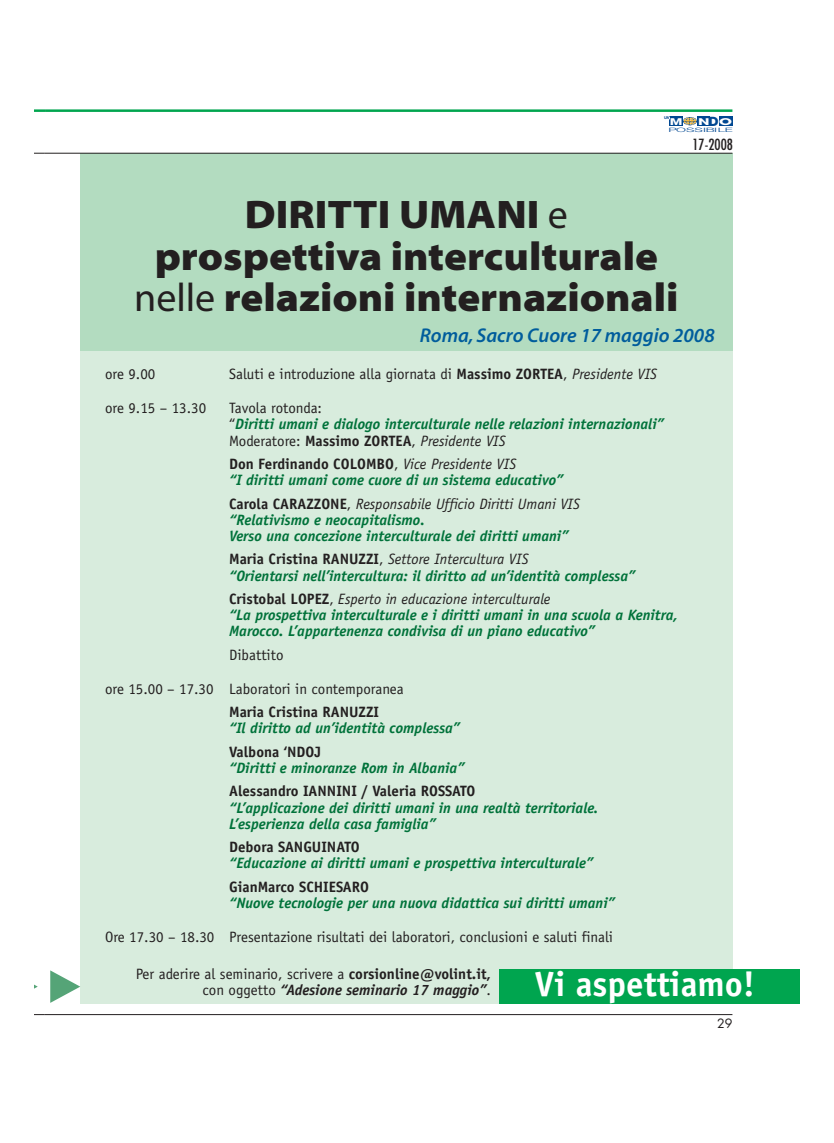
<style>
.page{position:relative;width:834px;height:1143px;background:#fff}
.page>*{position:absolute;margin:0;border:0;box-sizing:border-box;transform-origin:0 0}
.t1{font:40px/41.2px "Myriad MM 830 700";color:#231f20;text-align:center}
.t2{font:700 35px "Officina Sans";color:#fff}
.t3{font:20px "Myriad MM It 565 600";color:#005d9c}
.t4{font:italic 700 15px/16.2px "Officina Sans";color:#00723a}
.t5{font:15px/16.2px "Officina Sans";color:#231f20;text-align:right}
.t6{font:700 15px "Officina Sans";color:#231f20}
.t7{font:condensed 15px "Futura";color:#231f20}
.t8{font:12.5px "Futura";color:#231f20}
.t9{font:700 9.12px "Avant Garde";color:#fff;scale:1.66 1}
.t10{font:700 9.12px "Avant Garde";color:#fff;scale:1.52 1}
.t11{font:300 6px "Helvetica Neue";color:#014892;scale:2.23 1}
.t12{font:700 3.88px "Helvetica Neue";color:#014892}
.s1{font-size:12.5px;color:#014892}
.s2{font-family:"Myriad MM 406 600"}
.s3{font-weight:700}
.s4{font-style:italic}
.s5{font-weight:400;font-style:normal;color:#231f20}
.s6{font-style:normal;color:#231f20}
.s7{font-weight:400;color:#231f20}
.s8{font-weight:700;font-style:italic}
</style>
<div class="page">
<div style="left:80px;top:153px;width:652px;height:851px;background:#b3dcc0"></div>
<hr style="left:45px;top:109px;width:687px;height:3px;background:#00a54f">
<hr style="left:45px;top:153px;width:687px;height:1px;background:#231f20">
<div style="left:718px;top:117px;width:14px;height:9px;background:#014892"></div>
<div style="left:697px;top:117px;width:12px;height:9px;background:#014892"></div>
<div style="left:669px;top:117px;width:14px;height:9px;background:#014892"></div>
<svg style="left:683px;top:117px;width:14px;height:8px"></svg>
<hr style="left:45px;top:1014px;width:687px;height:1px;background:#231f20">
<svg style="left:34px;top:109px;width:11px;height:3px"></svg>
<div style="left:80px;top:351px;width:652px;height:653px;background:#d8ecdd"></div>
<div style="left:499px;top:969px;width:301px;height:35px;background:#00a54f"></div>
<svg style="left:34px;top:984px;width:4px;height:5px"></svg>
<svg style="left:50px;top:970px;width:30px;height:32px"></svg>
<p class="t12" style="left:664px;top:117px;width:7px">UN</p>
<p class="t10" style="left:670px;top:118px;width:10px">M</p>
<p class="t9" style="left:698px;top:118px;width:22px">N<span class="s1">D</span>O</p>
<p class="t11" style="left:668px;top:127px;width:30px">P OSSIB ILE</p>
<p class="t7" style="left:692px;top:137px;width:42px">17-2008</p>
<h1 class="t1" style="left:134px;top:197px;width:546px">DIRITTI UMANI <span class="s2">e </span>prospettiva interculturale <span class="s2">nelle</span> relazioni internazionali</h1>
<h3 class="t3" style="left:420px;top:328px;width:296px">Roma, Sacro Cuore 17 maggio 2008</h3>
<p class="t5" style="left:105px;top:367px;width:52px">ore 9.00</p>
<p class="t5" style="left:229px;top:367px;width:429px">Saluti e introduzione alla giornata di <span class="s3">Massimo ZORTEA</span>, <span class="s4">Presidente VIS</span></p>
<p class="t5" style="left:105px;top:401px;width:103px">ore 9.15 – 13.30</p>
<p class="t4" style="left:229px;top:401px;width:436px"><span class="s5">Tavola rotonda:<br>“</span>Diritti umani e dialogo interculturale nelle relazioni internazionali”<br><span class="s5">Moderatore:</span> <span class="s6">Massimo ZORTEA</span><span class="s5">,</span> <span class="s7">Presidente VIS</span></p>
<p class="t4" style="left:229px;top:457px;width:336px"><span class="s6">Don Ferdinando COLOMBO</span><span class="s5">,</span> <span class="s7">Vice Presidente VIS<br></span>“I diritti umani come cuore di un sistema educativo”</p>
<p class="t4" style="left:229px;top:496px;width:352px"><span class="s6">Carola CARAZZONE</span><span class="s5">,</span> <span class="s7">Responsabile Ufficio Diritti Umani VIS </span>“Relativismo e neocapitalismo.<br>Verso una concezione interculturale dei diritti umani”</p>
<p class="t4" style="left:229px;top:552px;width:408px"><span class="s6">Maria Cristina RANUZZI</span><span class="s5">,</span> <span class="s7">Settore Intercultura VIS<br></span>“Orientarsi nell’intercultura: il diritto ad un’identità complessa”</p>
<p class="t4" style="left:229px;top:592px;width:450px"><span class="s6">Cristobal LOPEZ</span><span class="s5">,</span> <span class="s7">Esperto in educazione interculturale<br></span>“La prospettiva interculturale e i diritti umani in una scuola a Kenitra,<br>Marocco. L’appartenenza condivisa di un piano educativo”</p>
<p class="t5" style="left:229px;top:648px;width:56px">Dibattito</p>
<p class="t5" style="left:105px;top:682px;width:300px">ore 15.00 – 17.30 Laboratori in contemporanea</p>
<p class="t6" style="left:229px;top:706px;width:151px">Maria Cristina RANUZZI</p>
<p class="t4" style="left:229px;top:721px;width:232px">“Il diritto ad un’identità complessa”</p>
<p class="t6" style="left:229px;top:746px;width:93px">Valbona ‘NDOJ</p>
<p class="t4" style="left:229px;top:761px;width:237px">“Diritti e minoranze Rom in Albania”</p>
<p class="t6" style="left:229px;top:785px;width:248px">Alessandro IANNINI / Valeria ROSSATO</p>
<p class="t4" style="left:229px;top:800px;width:371px">“L’applicazione dei diritti umani in una realtà territoriale.<br>L’esperienza della casa famiglia”</p>
<p class="t6" style="left:229px;top:841px;width:132px">Debora SANGUINATO</p>
<p class="t4" style="left:229px;top:856px;width:366px">“Educazione ai diritti umani e prospettiva interculturale”</p>
<p class="t6" style="left:229px;top:881px;width:141px">GianMarco SCHIESARO</p>
<p class="t4" style="left:229px;top:896px;width:387px">“Nuove tecnologie per una nuova didattica sui diritti umani”</p>
<p class="t5" style="left:105px;top:930px;width:509px">Ore 17.30 – 18.30 Presentazione risultati dei laboratori, conclusioni e saluti finali</p>
<h2 class="t2" style="left:535px;top:970px;width:222px">Vi aspettiamo!</h2>
<p class="t5" style="left:136px;top:966px;width:357px">Per aderire al seminario, scrivere a <span class="s3">corsionline@volint.it, </span>con oggetto <span class="s8">“Adesione seminario 17 maggio”</span>.</p>
<p class="t8" style="left:717px;top:1017px;width:17px">29</p>
</div>
